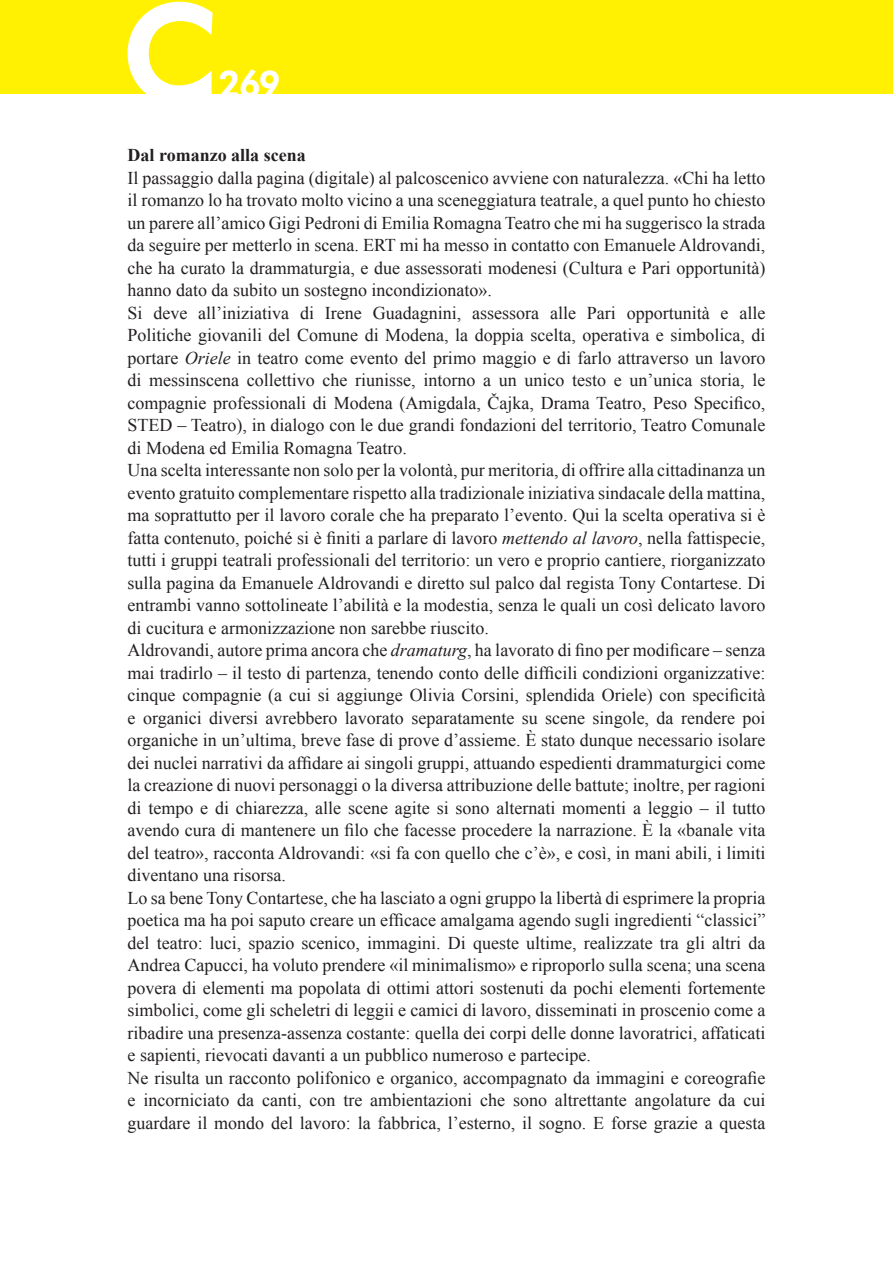
<style>
.page{position:relative;width:893px;height:1263px;background:#fff}
.page>*{position:absolute;margin:0;border:0;box-sizing:border-box;transform-origin:0 0}
.t1{font:36px "Motor Oil 1937 M54";color:#fff}
.t2{font:18px/22.5px "Times New Roman";color:#231f20}
.t3{font:700 18px "Times New Roman";color:#231f20}
.s1{font-style:italic}
</style>
<div class="page">
<div style="left:0;top:0;width:893px;height:94px;background:#fff101"></div>
<svg style="left:128px;top:2px;width:85px;height:92px"></svg>
<h1 class="t1" style="left:217px;top:68px;width:65px">269</h1>
<p class="t3" style="left:128px;top:145px;width:180px">Dal romanzo alla scena</p>
<p class="t2" style="left:128px;top:166px;width:639px">Il passaggio dalla pagina (digitale) al palcoscenico avviene con naturalezza. «Chi ha letto il romanzo lo ha trovato molto vicino a una sceneggiatura teatrale, a quel punto ho chiesto un parere all’amico Gigi Pedroni di Emilia Romagna Teatro che mi ha suggerisco la strada da seguire per metterlo in scena. ERT mi ha messo in contatto con Emanuele Aldrovandi, che ha curato la drammaturgia, e due assessorati modenesi (Cultura e Pari opportunità) hanno dato da subito un sostegno incondizionato».<br>Si deve all’iniziativa di Irene Guadagnini, assessora alle Pari opportunità e alle Politiche giovanili del Comune di Modena, la doppia scelta, operativa e simbolica, di portare <span class="s1">Oriele</span> in teatro come evento del primo maggio e di farlo attraverso un lavoro di messinscena collettivo che riunisse, intorno a un unico testo e un’unica storia, le compagnie professionali di Modena (Amigdala, Čajka, Drama Teatro, Peso Specifico, STED – Teatro), in dialogo con le due grandi fondazioni del territorio, Teatro Comunale di Modena ed Emilia Romagna Teatro.<br>Una scelta interessante non solo per la volontà, pur meritoria, di offrire alla cittadinanza un evento gratuito complementare rispetto alla tradizionale iniziativa sindacale della mattina, ma soprattutto per il lavoro corale che ha preparato l’evento. Qui la scelta operativa si è fatta contenuto, poiché si è finiti a parlare di lavoro <span class="s1">mettendo al lavoro</span>, nella fattispecie, tutti i gruppi teatrali professionali del territorio: un vero e proprio cantiere, riorganizzato sulla pagina da Emanuele Aldrovandi e diretto sul palco dal regista Tony Contartese. Di entrambi vanno sottolineate l’abilità e la modestia, senza le quali un così delicato lavoro di cucitura e armonizzazione non sarebbe riuscito.<br>Aldrovandi, autore prima ancora che <span class="s1">dramaturg</span>, ha lavorato di fino per modificare – senza mai tradirlo – il testo di partenza, tenendo conto delle difficili condizioni organizzative: cinque compagnie (a cui si aggiunge Olivia Corsini, splendida Oriele) con specificità e organici diversi avrebbero lavorato separatamente su scene singole, da rendere poi organiche in un’ultima, breve fase di prove d’assieme. È stato dunque necessario isolare dei nuclei narrativi da affidare ai singoli gruppi, attuando espedienti drammaturgici come la creazione di nuovi personaggi o la diversa attribuzione delle battute; inoltre, per ragioni di tempo e di chiarezza, alle scene agite si sono alternati momenti a leggio – il tutto avendo cura di mantenere un filo che facesse procedere la narrazione. È la «banale vita del teatro», racconta Aldrovandi: «si fa con quello che c’è», e così, in mani abili, i limiti diventano una risorsa.<br>Lo sa bene Tony Contartese, che ha lasciato a ogni gruppo la libertà di esprimere la propria poetica ma ha poi saputo creare un efficace amalgama agendo sugli ingredienti “classici” del teatro: luci, spazio scenico, immagini. Di queste ultime, realizzate tra gli altri da Andrea Capucci, ha voluto prendere «il minimalismo» e riproporlo sulla scena; una scena povera di elementi ma popolata di ottimi attori sostenuti da pochi elementi fortemente simbolici, come gli scheletri di leggii e camici di lavoro, disseminati in proscenio come a ribadire una presenza-assenza costante: quella dei corpi delle donne lavoratrici, affaticati e sapienti, rievocati davanti a un pubblico numeroso e partecipe.<br>Ne risulta un racconto polifonico e organico, accompagnato da immagini e coreografie e incorniciato da canti, con tre ambientazioni che sono altrettante angolature da cui guardare il mondo del lavoro: la fabbrica, l’esterno, il sogno. E forse grazie a questa</p>
</div>
